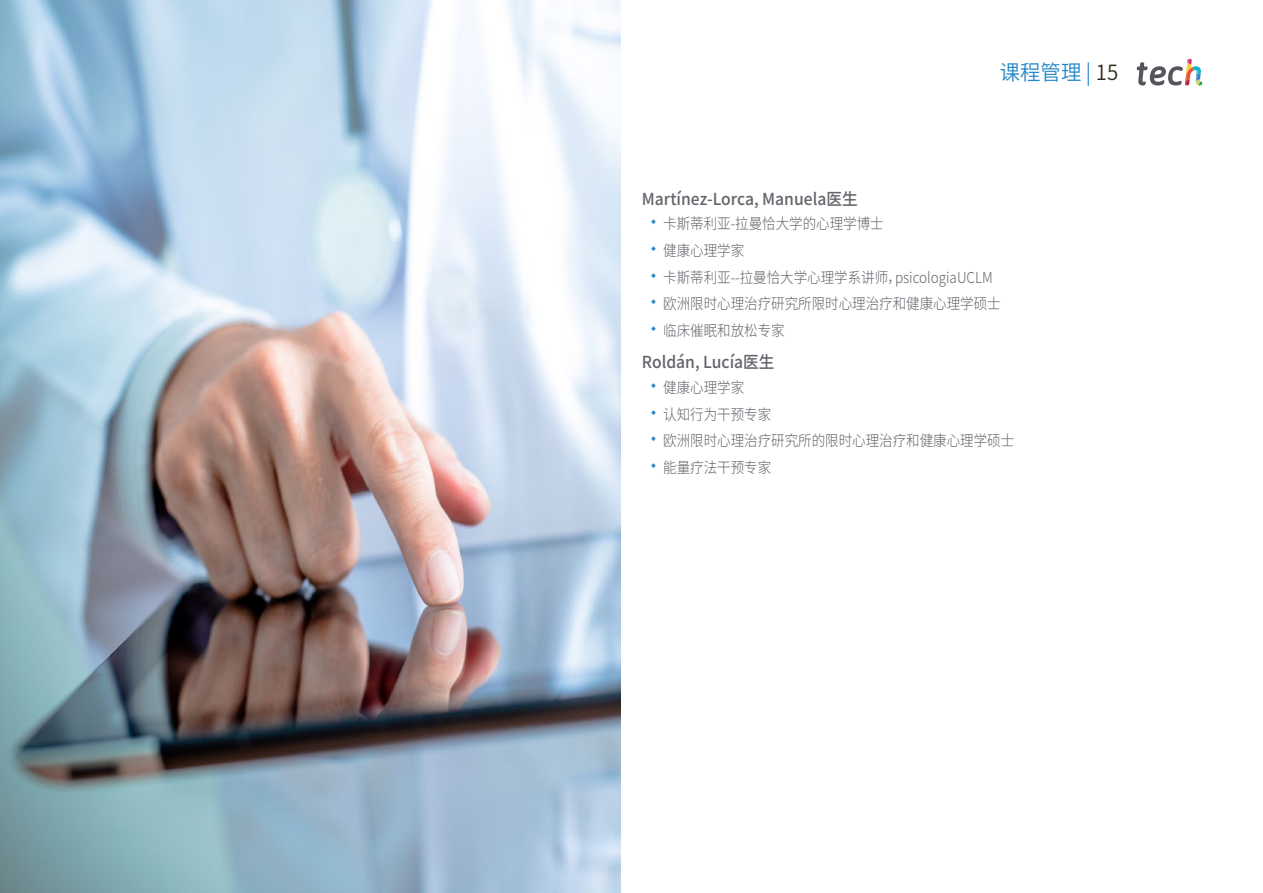
<style>
.page{position:relative;width:1263px;height:893px;background:#fff}
.page>*{position:absolute;margin:0;border:0;box-sizing:border-box;transform-origin:0 0}
.t1{font:21px "Source Han Sans CN";color:#2488c9}
.t2{font:500 16.5px "Source Han Sans CN";color:#61646a;scale:.95 1}
.t3{font:300 15px/26.7px "Source Han Sans CN";color:#61646a;scale:.9 1}
.s1{color:#312e20}
</style>
<div class="page">
<svg style="left:1137px;top:59px;width:65px;height:27px"></svg>
<img style="left:0;top:0;width:621px;height:893px">
<h1 class="t1" style="left:1000px;top:61px;width:120px">课程管理 | <span class="s1">15</span></h1>
<p class="t2" style="left:642px;top:189px;width:229px">Martínez-Lorca, Manuela医生</p>
<p class="t3" style="left:663px;top:211px;width:376px">卡斯蒂利亚-拉曼恰大学的心理学博士<br>健康心理学家<br>卡斯蒂利亚--拉曼恰大学心理学系讲师，psicologiaUCLM欧洲限时心理治疗研究所限时心理治疗和健康心理学硕士临床催眠和放松专家</p>
<p class="t2" style="left:642px;top:353px;width:141px">Roldán, Lucía医生</p>
<p class="t3" style="left:663px;top:374px;width:391px">健康心理学家<br>认知行为干预专家<br>欧洲限时心理治疗研究所的限时心理治疗和健康心理学硕士能量疗法干预专家</p>
</div>
